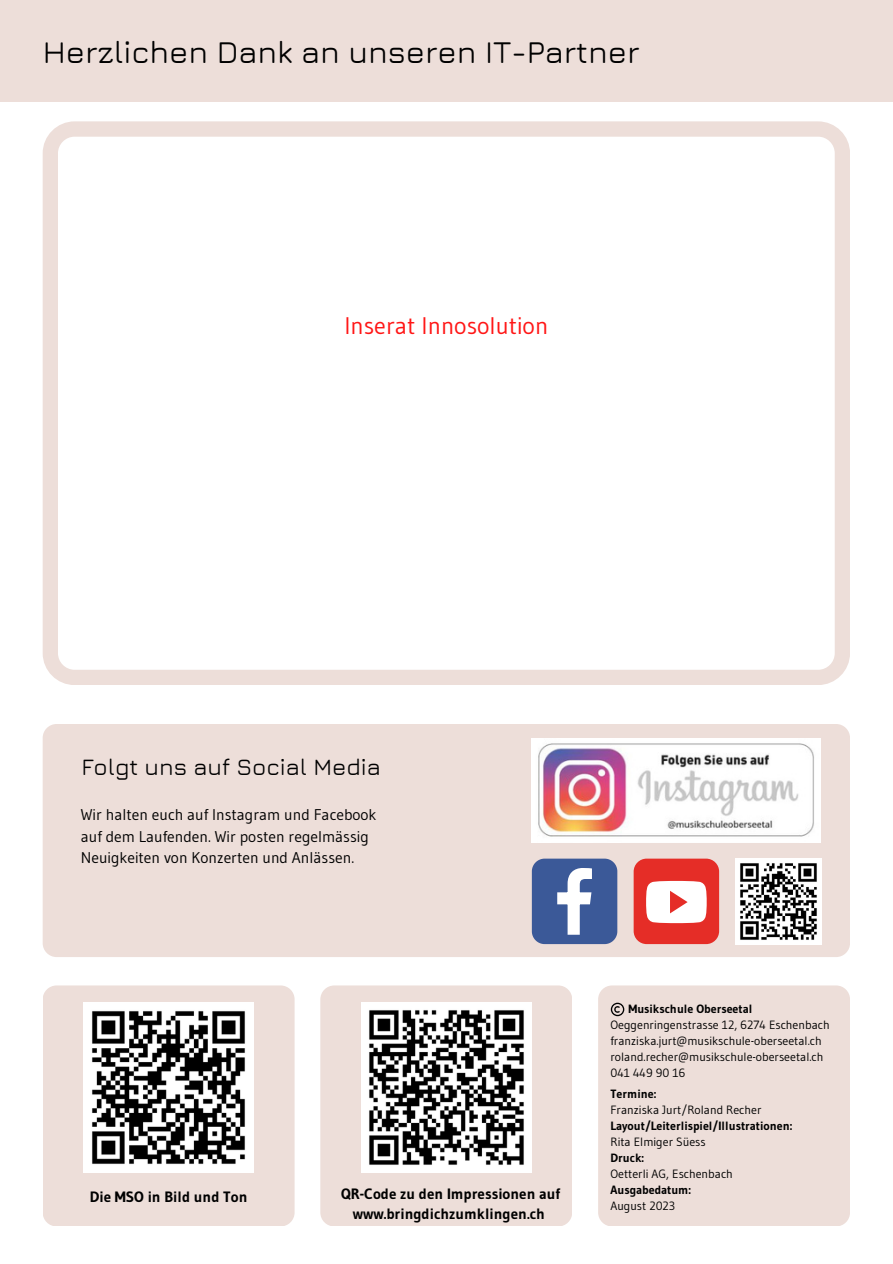
<style>
.page{position:relative;width:893px;height:1264px;background:#fff}
.page>*{position:absolute;margin:0;border:0;box-sizing:border-box;transform-origin:0 0}
.t1{font:500 31.5px "Jura";color:#000}
.t2{font:24px "Gudea";color:#ff1616}
.t3{font:500 23.4px "Jura";color:#000}
.t4{font:15.6px "Gudea";color:#000}
.t5{font:700 15px/20.2px "Gudea";color:#000;text-align:center}
.t6{font:12px/16px "Gudea";color:#000}
.t7{font:700 12px "Gudea";color:#000}
</style>
<div class="page">
<div style="left:0;top:0;width:892px;height:102px;background:#edded9"></div>
<svg style="left:43px;top:121px;width:807px;height:564px"></svg>
<div style="left:43px;top:985px;width:251px;height:241px;background:#edded9;border-radius:14px"></div>
<img style="left:83px;top:1002px;width:170px;height:170px">
<div style="left:320px;top:985px;width:252px;height:241px;background:#edded9;border-radius:14px"></div>
<img style="left:361px;top:1002px;width:170px;height:170px">
<div style="left:598px;top:985px;width:252px;height:241px;background:#edded9;border-radius:14px"></div>
<svg style="left:610px;top:1002px;width:14px;height:14px"></svg>
<div style="left:43px;top:724px;width:807px;height:233px;background:#edded9;border-radius:14px"></div>
<img style="left:531px;top:738px;width:289px;height:104px">
<svg style="left:532px;top:858px;width:85px;height:86px;background:#5e76a9"></svg>
<div style="left:633px;top:858px;width:86px;height:86px;background:#e52d27;border-radius:13px"></div>
<svg style="left:646px;top:881px;width:60px;height:42px;background:#fbe5e4"></svg>
<img style="left:735px;top:858px;width:86px;height:86px">
<p class="t1" style="left:43px;top:33px;width:598px">Herzlichen Dank an unseren IT-Partner</p>
<p class="t2" style="left:344px;top:310px;width:205px">Inserat Innosolution</p>
<p class="t3" style="left:81px;top:752px;width:301px">Folgt uns auf Social Media</p>
<p class="t4" style="left:81px;top:805px;width:297px">Wir halten euch auf Instagram und Facebook</p>
<p class="t4" style="left:81px;top:826px;width:289px">auf dem Laufenden. Wir posten regelmässig</p>
<p class="t4" style="left:81px;top:847px;width:275px">Neuigkeiten von Konzerten und Anlässen.</p>
<p class="t5" style="left:90px;top:1186px;width:159px">Die MSO in Bild und Ton</p>
<p class="t5" style="left:341px;top:1183px;width:220px">QR-Code zu den Impressionen auf www.bringdichzumklingen.ch</p>
<p class="t7" style="left:628px;top:1000px;width:125px">Musikschule Oberseetal</p>
<p class="t6" style="left:610px;top:1016px;width:221px">Oeggenringenstrasse 12, 6274 Eschenbach franziska.jurt@musikschule-oberseetal.ch roland.recher@musikschule-oberseetal.ch</p>
<p class="t6" style="left:610px;top:1064px;width:77px">041 449 90 16</p>
<p class="t7" style="left:610px;top:1085px;width:47px">Termine:</p>
<p class="t6" style="left:610px;top:1101px;width:152px">Franziska Jurt/Roland Recher</p>
<p class="t7" style="left:610px;top:1117px;width:183px">Layout/Leiterlispiel/Illustrationen:</p>
<p class="t6" style="left:610px;top:1133px;width:97px">Rita Elmiger Süess</p>
<p class="t7" style="left:610px;top:1149px;width:35px">Druck:</p>
<p class="t6" style="left:610px;top:1165px;width:124px">Oetterli AG, Eschenbach</p>
<p class="t7" style="left:610px;top:1181px;width:82px">Ausgabedatum:</p>
<p class="t6" style="left:610px;top:1197px;width:66px">August 2023</p>
</div>
